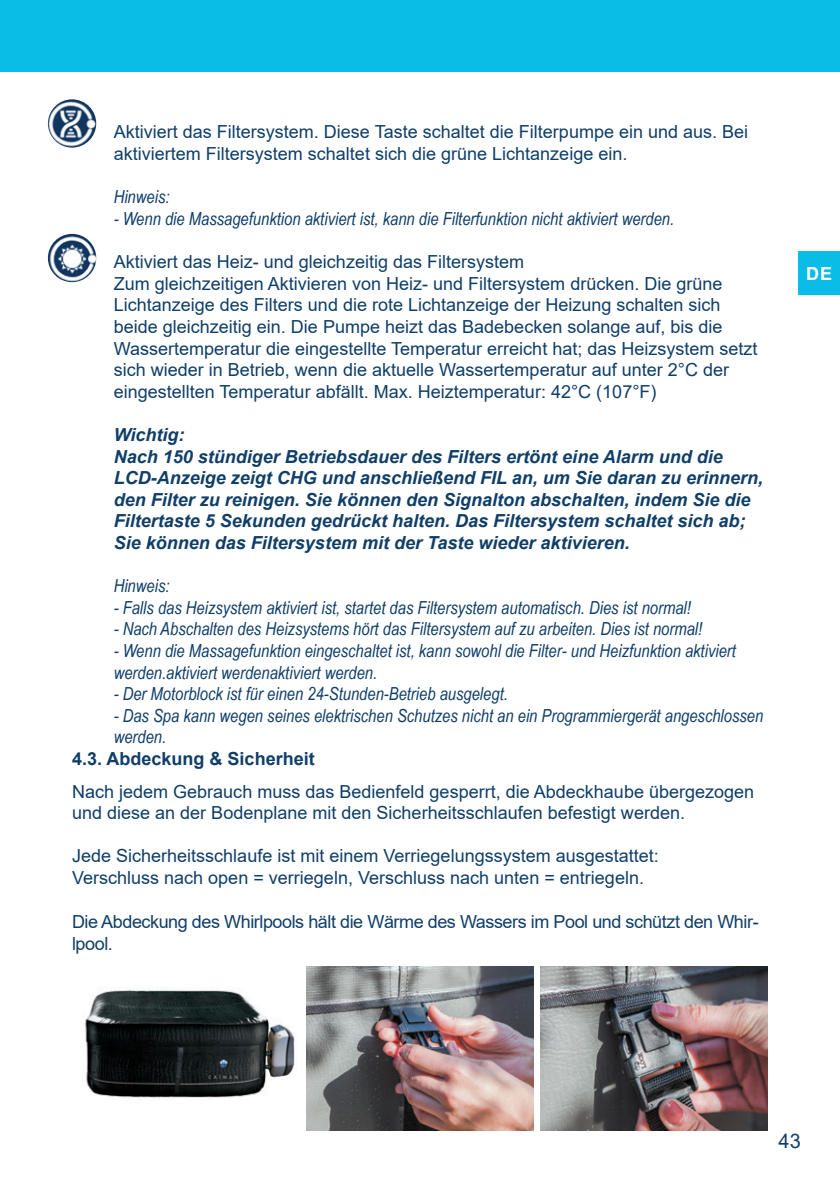
<style>
.page{position:relative;width:840px;height:1191px;background:#fff}
.page>*{position:absolute;margin:0;border:0;box-sizing:border-box;transform-origin:0 0}
.t1{font:20px "Arial";color:#0f3e69}
.t2{font:18px/21.6px "Arial";color:#0f3e69}
.t3{font:italic 18px/21.6px "Arial Narrow";color:#0f3e69}
.t4{font:italic 700 18px/21.6px "Arial";color:#0f3e69}
.t5{font:18px/22px "Arial";letter-spacing:-.025em;color:#0f3e69}
.Titre_niv__2{font:700 18px "Arial";color:#0f3e69}
.t6{font:700 18px "Arial";color:#fff}
</style>
<div class="page">
<div style="left:0;top:0;width:839px;height:72px;background:#0abde7"></div>
<div style="left:797px;top:251px;width:42px;height:44px;background:#0abde7"></div>
<img style="left:540px;top:966px;width:227px;height:164px">
<img style="left:306px;top:966px;width:227px;height:164px">
<img style="left:48px;top:99px;width:48px;height:49px;border-radius:24px">
<img style="left:48px;top:234px;width:48px;height:48px;border-radius:24px">
<img style="left:85px;top:990px;width:210px;height:108px">
<p class="t2" style="left:114px;top:121px;width:635px">Aktiviert das Filtersystem. Diese Taste schaltet die Filterpumpe ein und aus. Bei aktiviertem Filtersystem schaltet sich die grüne Lichtanzeige ein.</p>
<p class="t3" style="left:114px;top:186px;width:57px">Hinweis:</p>
<p class="t3" style="left:114px;top:207px;width:561px">- Wenn die Massagefunktion aktiviert ist, kann die Filterfunktion nicht aktiviert werden.</p>
<p class="t2" style="left:114px;top:251px;width:412px">Aktiviert das Heiz- und gleichzeitig das Filtersystem</p>
<p class="t2" style="left:114px;top:272px;width:645px">Zum gleichzeitigen Aktivieren von Heiz- und Filtersystem drücken. Die grüne Lichtanzeige des Filters und die rote Lichtanzeige der Heizung schalten sich beide gleichzeitig ein. Die Pumpe heizt das Badebecken solange auf, bis die Wassertemperatur die eingestellte Temperatur erreicht hat; das Heizsystem setzt sich wieder in Betrieb, wenn die aktuelle Wassertemperatur auf unter 2°C der eingestellten Temperatur abfällt. Max. Heiztemperatur: 42°C (107°F)</p>
<p class="t4" style="left:114px;top:424px;width:72px">Wichtig:</p>
<p class="t4" style="left:114px;top:446px;width:650px">Nach 150 stündiger Betriebsdauer des Filters ertönt eine Alarm und die LCD-Anzeige zeigt CHG und anschließend FIL an, um Sie daran zu erinnern, den Filter zu reinigen. Sie können den Signalton abschalten, indem Sie die Filtertaste 5 Sekunden gedrückt halten. Das Filtersystem schaltet sich ab; Sie können das Filtersystem mit der Taste wieder aktivieren.</p>
<p class="t3" style="left:114px;top:575px;width:57px">Hinweis:</p>
<p class="t3" style="left:114px;top:596px;width:578px">- Falls das Heizsystem aktiviert ist, startet das Filtersystem automatisch. Dies ist normal!</p>
<p class="t3" style="left:114px;top:618px;width:590px">- Nach Abschalten des Heizsystems hört das Filtersystem auf zu arbeiten. Dies ist normal!</p>
<p class="t3" style="left:114px;top:639px;width:623px">- Wenn die Massagefunktion eingeschaltet ist, kann sowohl die Filter- und Heizfunktion aktiviert werden.aktiviert werdenaktiviert werden.</p>
<p class="t3" style="left:114px;top:683px;width:395px">- Der Motorblock ist für einen 24-Stunden-Betrieb ausgelegt.</p>
<p class="t3" style="left:114px;top:704px;width:650px">- Das Spa kann wegen seines elektrischen Schutzes nicht an ein Programmiergerät angeschlossen werden.</p>
<p class="Titre_niv__2" style="left:72px;top:745px;width:244px">4.3. Abdeckung &amp; Sicherheit</p>
<p class="t2" style="left:72px;top:780px;width:683px">Nach jedem Gebrauch muss das Bedienfeld gesperrt, die Abdeckhaube übergezogen und diese an der Bodenplane mit den Sicherheitsschlaufen befestigt werden.</p>
<p class="t2" style="left:72px;top:845px;width:588px">Jede Sicherheitsschlaufe ist mit einem Verriegelungssystem ausgestattet:</p>
<p class="t2" style="left:72px;top:866px;width:573px">Verschluss nach open = verriegeln, Verschluss nach unten = entriegeln.</p>
<p class="t5" style="left:72px;top:910px;width:687px">Die Abdeckung des Whirlpools hält die Wärme des Wassers im Pool und schützt den Whir&shy;lpool.</p>
<p class="t6" style="left:805px;top:261px;width:27px">DE</p>
<p class="t1" style="left:778px;top:1127px;width:24px">43</p>
</div>
